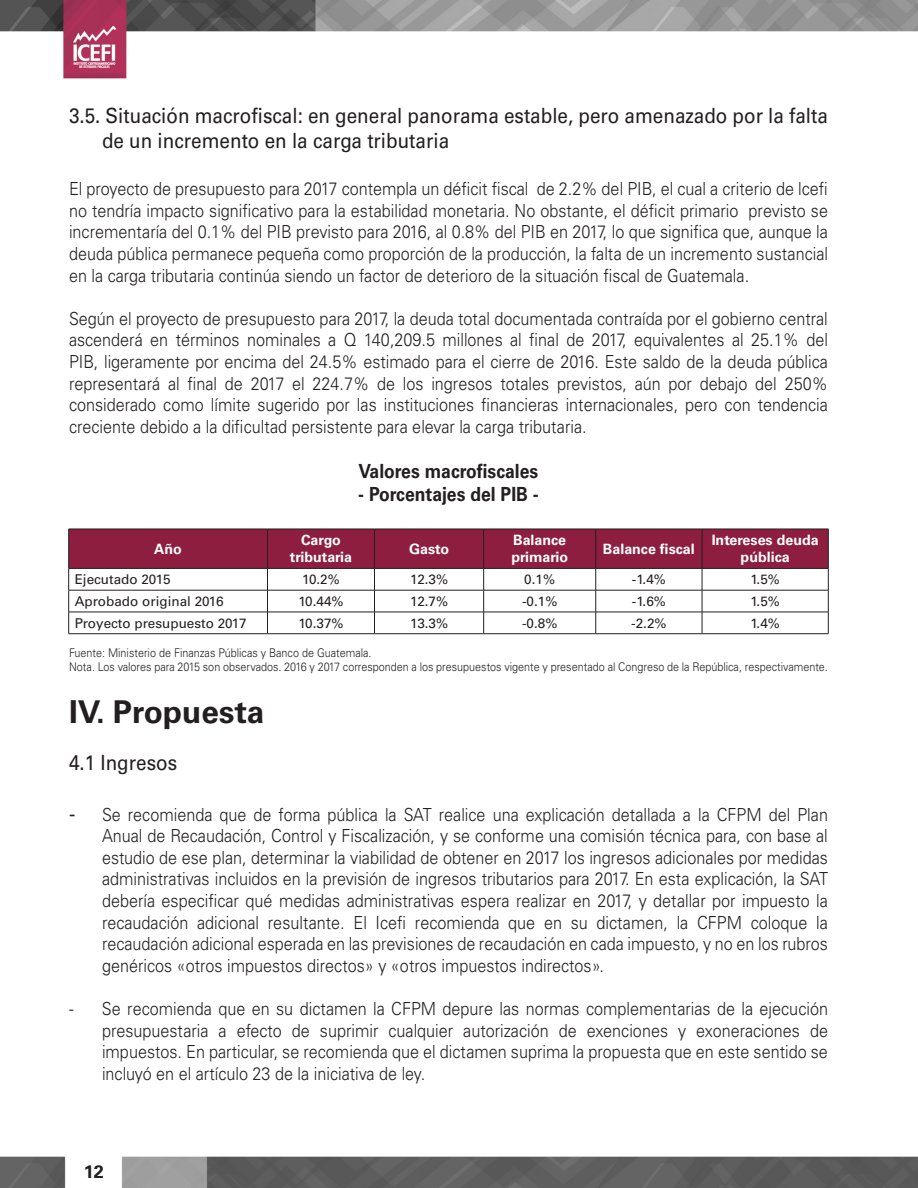
<style>
.page{position:relative;width:918px;height:1188px;background:#fff}
.page>*{position:absolute;margin:0;border:0;box-sizing:border-box;transform-origin:0 0}
.t1{font:700 31.5px "Univers LT Std";color:#231f20}
.t2{font:21px/25.2px "Univers LT Std";color:#231f20;scale:.9 1}
.t3{font:700 19.5px "Univers LT Std";color:#231f20;scale:.9 1}
.t4{font:300 18px/21.6px "Univers LT Std";color:#231f20;text-align:justify;scale:.9 1}
.t5{font:700 18px "Univers LT Std";color:#231f20}
.t6{font:700 14.25px/17.1px "Univers LT Std";color:#fff;text-align:center}
.t7{font:13.5px "Univers LT Std";color:#231f20}
.t8{font:300 12px "Univers LT Std";color:#231f20;scale:.9 1}
.s1{font-weight:400;font-size:21px}
</style>
<div class="page">
<img style="left:0;top:0;width:918px;height:1188px">
<svg style="left:68px;top:529px;width:761px;height:105px"></svg>
<hr style="left:69px;top:633px;width:199px;height:1px;background:#231f20">
<hr style="left:268px;top:633px;width:107px;height:1px;background:#231f20">
<hr style="left:375px;top:633px;width:109px;height:1px;background:#231f20">
<hr style="left:484px;top:633px;width:112px;height:1px;background:#231f20">
<hr style="left:596px;top:633px;width:106px;height:1px;background:#231f20">
<hr style="left:702px;top:633px;width:126px;height:1px;background:#231f20">
<p class="t2" style="left:102px;top:103px;width:808px;text-indent:-33px">3.5. Situación macrofiscal: en general panorama estable, pero amenazado por la falta de un incremento en la carga tributaria</p>
<p class="t4" style="left:69px;top:178px;width:845px">El proyecto de presupuesto para 2017 contempla un déficit fiscal de 2.2% del PIB, el cual a criterio de lcefi no tendría impacto significativo para la estabilidad monetaria. No obstante, el déficit primario previsto se incrementaría del 0.1% del PIB previsto para 2016, al 0.8% del PIB en 2017, lo que significa que, aunque la deuda pública permanece pequeña como proporción de la producción, la falta de un incremento sustancial en la carga tributaria continúa siendo un factor de deterioro de la situación fiscal de Guatemala.</p>
<p class="t4" style="left:69px;top:308px;width:845px">Según el proyecto de presupuesto para 2017, la deuda total documentada contraída por el gobierno central ascenderá en términos nominales a Q 140,209.5 millones al final de 2017, equivalentes al 25.1% del PIB, ligeramente por encima del 24.5% estimado para el cierre de 2016. Este saldo de la deuda pública representará al final de 2017 el 224.7% de los ingresos totales previstos, aún por debajo del 250% considerado como límite sugerido por las instituciones financieras internacionales, pero con tendencia creciente debido a la dificultad persistente para elevar la carga tributaria.</p>
<p class="t3" style="left:359px;top:460px;width:201px">Valores macrofiscales</p>
<p class="t3" style="left:358px;top:483px;width:202px">- Porcentajes del PIB -</p>
<p class="t6" style="left:154px;top:540px;width:29px">Año</p>
<p class="t6" style="left:301px;top:532px;width:41px">Cargo</p>
<p class="t6" style="left:290px;top:549px;width:64px">tributaria</p>
<p class="t6" style="left:603px;top:540px;width:93px">Balance fiscal</p>
<p class="t6" style="left:712px;top:532px;width:108px">Intereses deuda pública</p>
<p class="t6" style="left:513px;top:532px;width:55px">Balance</p>
<p class="t6" style="left:511px;top:549px;width:58px">primario</p>
<p class="t6" style="left:409px;top:540px;width:42px">Gasto</p>
<p class="t7" style="left:75px;top:571px;width:97px">Ejecutado 2015</p>
<p class="t7" style="left:302px;top:571px;width:39px">10.2%</p>
<p class="t7" style="left:410px;top:571px;width:40px">12.3%</p>
<p class="t7" style="left:524px;top:571px;width:32px">0.1%</p>
<p class="t7" style="left:632px;top:571px;width:35px">-1.4%</p>
<p class="t7" style="left:750px;top:571px;width:31px">1.5%</p>
<p class="t7" style="left:75px;top:593px;width:151px">Aprobado original 2016</p>
<p class="t7" style="left:298px;top:593px;width:47px">10.44%</p>
<p class="t7" style="left:410px;top:593px;width:40px">12.7%</p>
<p class="t7" style="left:522px;top:593px;width:37px">-0.1%</p>
<p class="t7" style="left:632px;top:593px;width:35px">-1.6%</p>
<p class="t7" style="left:750px;top:593px;width:31px">1.5%</p>
<p class="t7" style="left:75px;top:615px;width:174px">Proyecto presupuesto 2017</p>
<p class="t7" style="left:298px;top:615px;width:47px">10.37%</p>
<p class="t7" style="left:410px;top:615px;width:40px">13.3%</p>
<p class="t7" style="left:522px;top:615px;width:37px">-0.8%</p>
<p class="t7" style="left:631px;top:615px;width:37px">-2.2%</p>
<p class="t7" style="left:750px;top:615px;width:31px">1.4%</p>
<p class="t8" style="left:69px;top:645px;width:338px">Fuente: Ministerio de Finanzas Públicas y Banco de Guatemala.</p>
<p class="t8" style="left:69px;top:660px;width:845px">Nota. Los valores para 2015 son observados. 2016 y 2017 corresponden a los presupuestos vigente y presentado al Congreso de la República, respectivamente.</p>
<p class="t1" style="left:69px;top:694px;width:197px">IV. Propuesta</p>
<p class="t2" style="left:69px;top:750px;width:122px">4.1 Ingresos</p>
<p class="t4" style="left:102px;top:803px;width:808px;text-indent:-33px"><span class="s1">-</span> Se recomienda que de forma pública la SAT realice una explicación detallada a la CFPM del Plan Anual de Recaudación, Control y Fiscalización, y se conforme una comisión técnica para, con base al estudio de ese plan, determinar la viabilidad de obtener en 2017 los ingresos adicionales por medidas administrativas incluidos en la previsión de ingresos tributarios para 2017. En esta explicación, la SAT debería especificar qué medidas administrativas espera realizar en 2017, y detallar por impuesto la recaudación adicional resultante. El Icefi recomienda que en su dictamen, la CFPM coloque la recaudación adicional esperada en las previsiones de recaudación en cada impuesto, y no en los rubros genéricos «otros impuestos directos» y «otros impuestos indirectos».</p>
<p class="t4" style="left:102px;top:998px;width:808px;text-indent:-33px">- Se recomienda que en su dictamen la CFPM depure las normas complementarias de la ejecución presupuestaria a efecto de suprimir cualquier autorización de exenciones y exoneraciones de impuestos. En particular, se recomienda que el dictamen suprima la propuesta que en este sentido se incluyó en el artículo 23 de la iniciativa de ley.</p>
<p class="t5" style="left:84px;top:1161px;width:22px">12</p>
</div>
